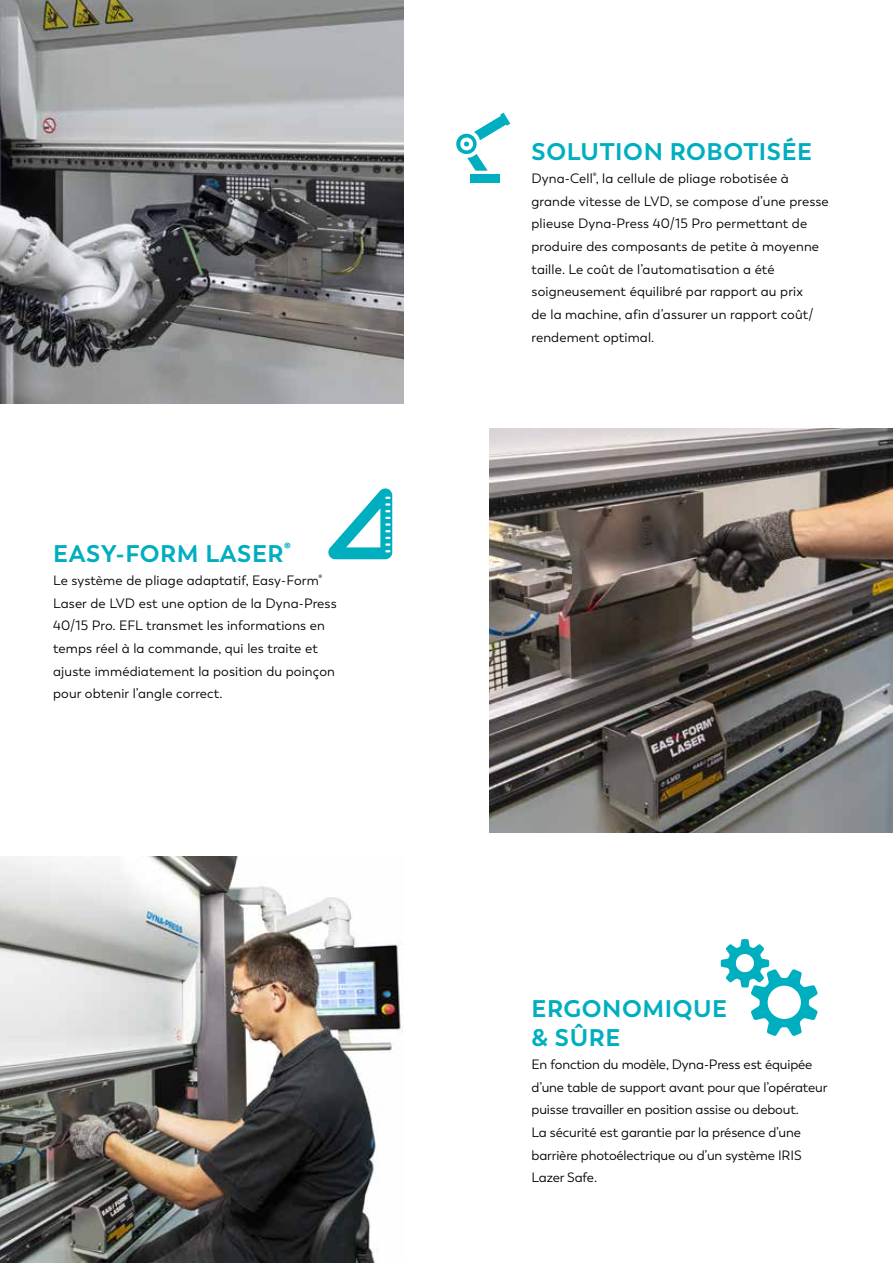
<style>
.page{position:relative;width:893px;height:1263px;background:#fff}
.page>*{position:absolute;margin:0;border:0;box-sizing:border-box;transform-origin:0 0}
.t1{font:700 24px/28.8px "Trenda";letter-spacing:.025em;color:#00afbf}
.t2{font:13.5px/22.6px "Trenda";letter-spacing:.01em;color:#000}
.t3{font:13.5px/22.6px "Trenda";letter-spacing:-.01em;color:#000}
</style>
<div class="page">
<img style="left:0;top:856px;width:403px;height:407px">
<img style="left:489px;top:429px;width:404px;height:404px">
<svg style="left:721px;top:939px;width:97px;height:97px"></svg>
<svg style="left:328px;top:488px;width:64px;height:71px"></svg>
<img style="left:0;top:0;width:404px;height:404px">
<svg style="left:456px;top:113px;width:55px;height:58px"></svg>
<div style="left:471px;top:174px;width:29px;height:9px;background:#00afbf"></div>
<h1 class="t1" style="left:53px;top:540px;width:239px">EASY-FORM LASER<sup>®</sup></h1>
<p class="t2" style="left:53px;top:569px;width:285px">Le système de pliage adaptatif, Easy-Form<sup>® </sup>Laser de LVD est une option de la Dyna-Press 40/15 Pro. EFL transmet les informations en temps réel à la commande, qui les traite et ajuste immédiatement la position du poinçon pour obtenir l’angle correct.</p>
<h1 class="t1" style="left:531px;top:138px;width:282px">SOLUTION ROBOTISÉE</h1>
<p class="t2" style="left:531px;top:167px;width:299px">Dyna-Cell<sup>®</sup>, la cellule de pliage robotisée à grande vitesse de LVD, se compose d’une presse plieuse Dyna-Press 40/15 Pro permettant de produire des composants de petite à moyenne taille. Le coût de l’automatisation a été soigneusement équilibré par rapport au prix<br>de la machine, afin d’assurer un rapport coût/ rendement optimal.</p>
<h1 class="t1" style="left:531px;top:995px;width:197px">ERGONOMIQUE &amp; SÛRE</h1>
<p class="t3" style="left:531px;top:1053px;width:297px">En fonction du modèle, Dyna-Press est équipée d’une table de support avant pour que l’opérateur puisse travailler en position assise ou debout.<br>La sécurité est garantie par la présence d’une barrière photoélectrique ou d’un système IRIS Lazer Safe.</p>
</div>
